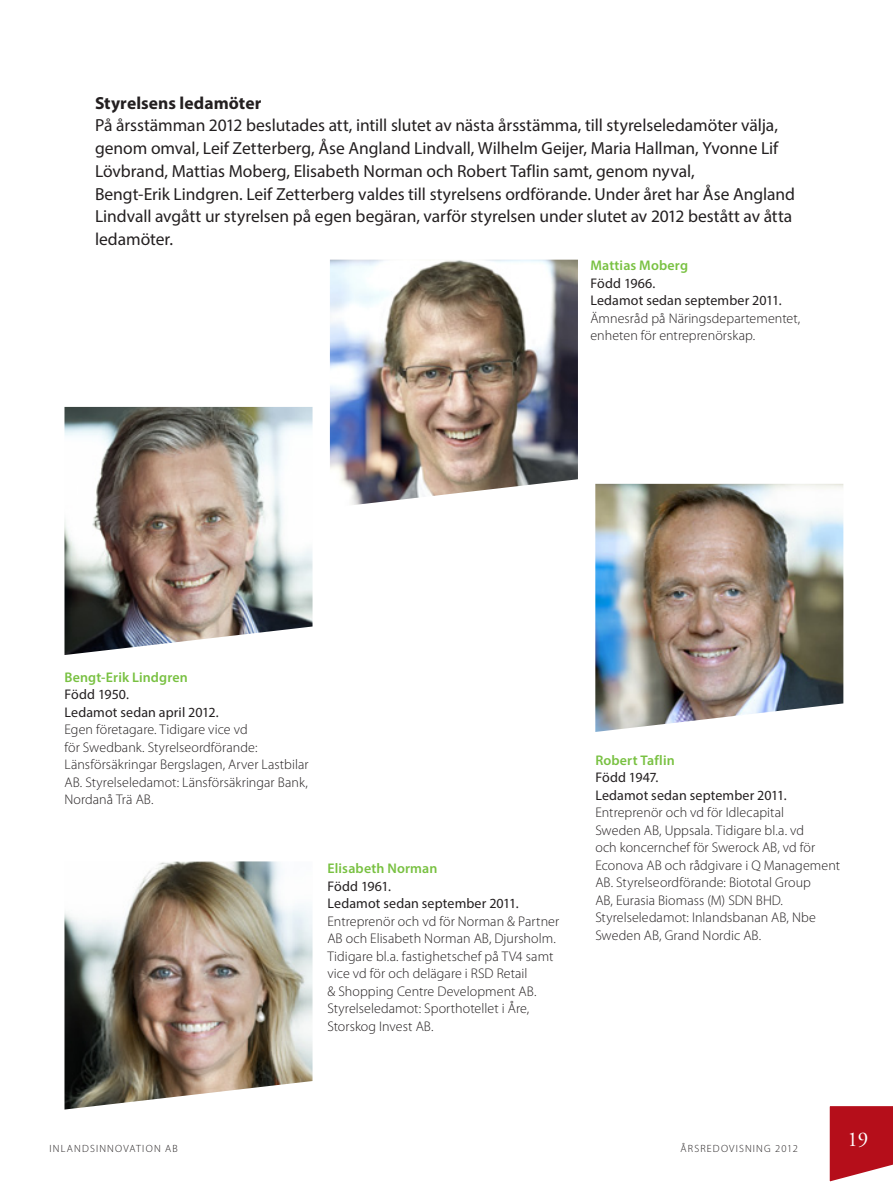
<style>
.page{position:relative;width:893px;height:1191px;background:#fff}
.page>*{position:absolute;margin:0;border:0;box-sizing:border-box;transform-origin:0 0}
.t1{font:21px "Adobe Garamond Pro";color:#fff}
.FÖRSTA_RADENS_INDRAG{font:17.5px/22.8px "Myriad Pro";color:#231f20;text-align:justify}
.FÖRSTA_RADENS_INDRAG-2{font:700 17.5px "Myriad Pro";letter-spacing:.005em;color:#231f20}
.t2{font:300 14px/17.5px "Myriad Pro";letter-spacing:.005em;color:#231f20}
.t3{font:14px/17.5px "Myriad Pro";letter-spacing:.005em;color:#231f20}
.t4{font:600 14px "Myriad Pro";letter-spacing:.01em;color:#79c142}
.t5{font:300 10.5px "Myriad Pro";letter-spacing:.11em;color:#231f20}
</style>
<div class="page">
<svg style="left:829px;top:1106px;width:64px;height:76px;background:#be2d37"></svg>
<img style="left:595px;top:484px;width:248px;height:248px">
<img style="left:64px;top:861px;width:249px;height:248px">
<img style="left:330px;top:260px;width:248px;height:245px">
<img style="left:64px;top:407px;width:249px;height:248px">
<p class="FÖRSTA_RADENS_INDRAG-2" style="left:95px;top:91px;width:168px">Styrelsens ledamöter</p>
<p class="FÖRSTA_RADENS_INDRAG" style="left:95px;top:114px;width:685px">På årsstämman 2012 beslutades att, intill slutet av nästa årsstämma, till styrelseledamöter välja, genom omval, Leif Zetterberg, Åse Angland Lindvall, Wilhelm Geijer, Maria Hallman, Yvonne Lif Lövbrand, Mattias Moberg, Elisabeth Norman och Robert Taflin samt, genom nyval,</p>
<p class="FÖRSTA_RADENS_INDRAG" style="left:95px;top:182px;width:701px;text-align:left">Bengt-Erik Lindgren. Leif Zetterberg valdes till styrelsens ordförande. Under året har Åse Angland<br>Lindvall avgått ur styrelsen på egen begäran, varför styrelsen under slutet av 2012 bestått av åtta ledamöter.</p>
<p class="t4" style="left:590px;top:256px;width:99px">Mattias Moberg</p>
<p class="t3" style="left:590px;top:274px;width:193px">Född 1966.<br>Ledamot sedan september 2011.</p>
<p class="t2" style="left:590px;top:309px;width:211px">Ämnesråd på Näringsdepartementet, enheten för entreprenörskap.</p>
<p class="t4" style="left:64px;top:668px;width:125px">Bengt-Erik Lindgren</p>
<p class="t3" style="left:64px;top:685px;width:156px">Född 1950.<br>Ledamot sedan april 2012.</p>
<p class="t2" style="left:64px;top:721px;width:246px">Egen företagare. Tidigare vice vd<br>för Swedbank. Styrelseordförande:<br>Länsförsäkringar Bergslagen, Arver Lastbilar AB. Styrelseledamot: Länsförsäkringar Bank, Nordanå Trä AB.</p>
<p class="t4" style="left:327px;top:859px;width:112px">Elisabeth Norman</p>
<p class="t3" style="left:327px;top:877px;width:193px">Född 1961.<br>Ledamot sedan september 2011.</p>
<p class="t2" style="left:327px;top:912px;width:233px">Entreprenör och vd för Norman &amp; Partner AB och Elisabeth Norman AB, Djursholm.<br>Tidigare bl.a. fastighetschef på TV4 samt vice vd för och delägare i RSD Retail<br>&amp; Shopping Centre Development AB.<br>Styrelseledamot: Sporthotellet i Åre, Storskog Invest AB.</p>
<p class="t4" style="left:595px;top:751px;width:81px">Robert Taflin</p>
<p class="t3" style="left:595px;top:768px;width:193px">Född 1947.<br>Ledamot sedan september 2011.</p>
<p class="t2" style="left:595px;top:804px;width:246px">Entreprenör och vd för Idlecapital<br>Sweden AB, Uppsala. Tidigare bl.a. vd<br>och koncernchef för Swerock AB, vd för Econova AB och rådgivare i Q Management AB. Styrelseordförande: Biototal Group<br>AB, Eurasia Biomass (M) SDN BHD.<br>Styrelseledamot: Inlandsbanan AB, Nbe Sweden AB, Grand Nordic AB.</p>
<p class="t5" style="left:50px;top:1142px;width:130px">INLANDSINNOVATION AB</p>
<p class="t5" style="left:681px;top:1142px;width:119px">ÅRSREDOVISNING 2012</p>
<p class="t1" style="left:847px;top:1127px;width:22px">19</p>
</div>
